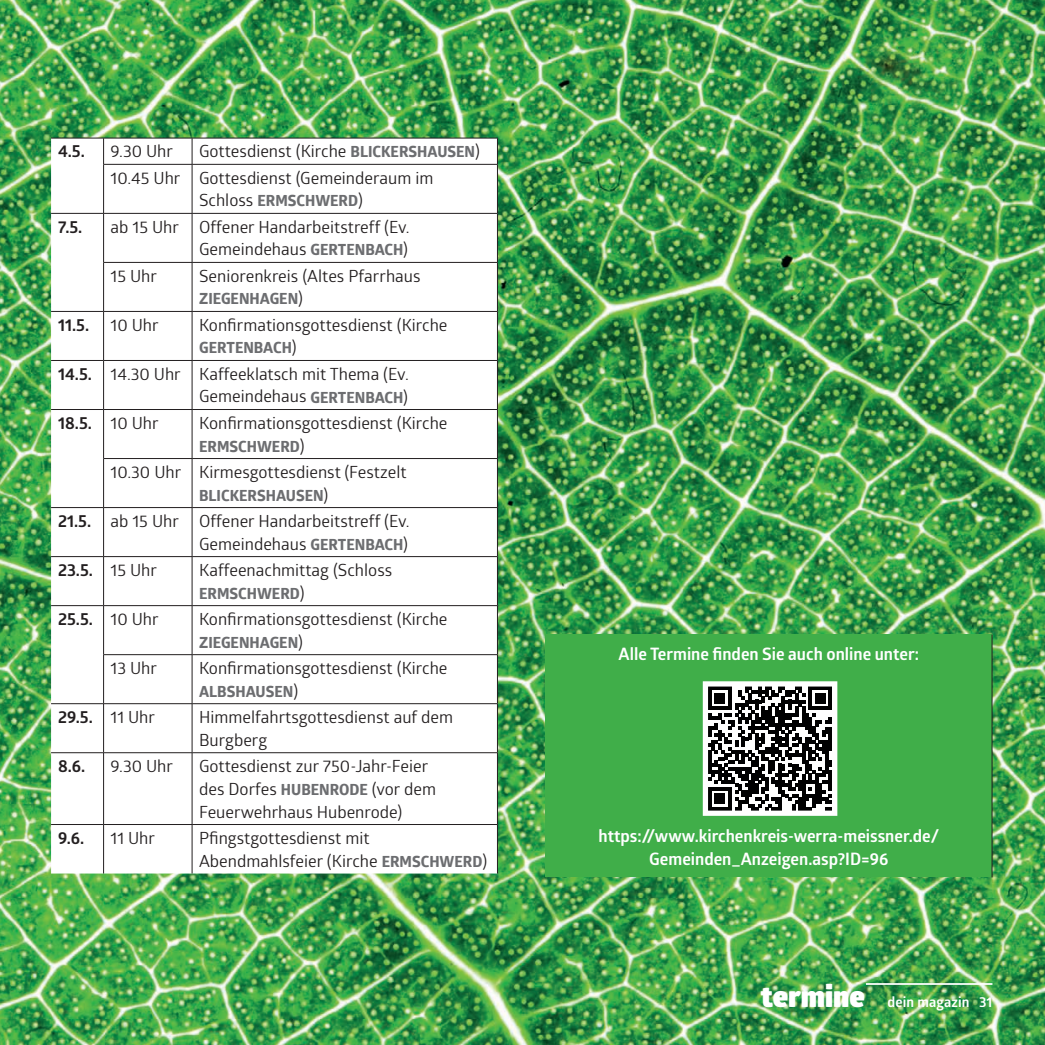
<style>
.page{position:relative;width:1045px;height:1045px;background:#fff}
.page>*{position:absolute;margin:0;border:0;box-sizing:border-box;transform-origin:0 0}
.t1{font:900 29.75px "Glober";color:#fff}
.t2{font:16.8px/22.8px "Glober";color:#231f20}
.t3{font:700 16.8px/22.8px "Glober";color:#fff;text-align:center}
.t4{font:700 16.8px "Glober";color:#231f20}
.t5{font:800 15.05px "Glober";color:#6c6d70}
.t6{font:700 14px "Glober";letter-spacing:.01em;color:#fff}
.s1{font-weight:800;font-size:15.05px;color:#6c6d70}
.s2{font-weight:400;font-size:16.8px;color:#231f20}
.s3{font-weight:700}
.s4{font-weight:400}
</style>
<div class="page">
<img style="left:0;top:0;width:1045px;height:1045px">
<svg style="left:51px;top:139px;width:446px;height:734px"></svg>
<hr style="left:51px;top:138px;width:53px;height:1px;background:#231f20">
<hr style="left:104px;top:138px;width:88px;height:1px;background:#231f20">
<svg style="left:103px;top:138px;width:1px;height:26px"></svg>
<hr style="left:192px;top:138px;width:306px;height:1px;background:#231f20">
<svg style="left:192px;top:138px;width:1px;height:26px"></svg>
<svg style="left:497px;top:138px;width:1px;height:26px"></svg>
<hr style="left:103px;top:164px;width:89px;height:1px;background:#231f20">
<hr style="left:103px;top:165px;width:1px;height:48px;background:#231f20">
<hr style="left:192px;top:164px;width:306px;height:1px;background:#231f20">
<hr style="left:192px;top:165px;width:1px;height:48px;background:#231f20">
<hr style="left:497px;top:165px;width:1px;height:48px;background:#231f20">
<hr style="left:51px;top:213px;width:53px;height:1px;background:#231f20">
<hr style="left:104px;top:213px;width:88px;height:1px;background:#231f20">
<hr style="left:103px;top:214px;width:1px;height:48px;background:#231f20">
<hr style="left:192px;top:213px;width:306px;height:1px;background:#231f20">
<hr style="left:192px;top:214px;width:1px;height:48px;background:#231f20">
<hr style="left:497px;top:214px;width:1px;height:48px;background:#231f20">
<hr style="left:103px;top:262px;width:89px;height:1px;background:#231f20">
<hr style="left:103px;top:263px;width:1px;height:48px;background:#231f20">
<hr style="left:192px;top:262px;width:306px;height:1px;background:#231f20">
<hr style="left:192px;top:263px;width:1px;height:48px;background:#231f20">
<hr style="left:497px;top:263px;width:1px;height:48px;background:#231f20">
<hr style="left:51px;top:311px;width:53px;height:1px;background:#231f20">
<hr style="left:104px;top:311px;width:88px;height:1px;background:#231f20">
<hr style="left:103px;top:312px;width:1px;height:48px;background:#231f20">
<hr style="left:192px;top:311px;width:306px;height:1px;background:#231f20">
<hr style="left:192px;top:312px;width:1px;height:48px;background:#231f20">
<hr style="left:497px;top:312px;width:1px;height:48px;background:#231f20">
<hr style="left:51px;top:360px;width:53px;height:1px;background:#231f20">
<hr style="left:104px;top:360px;width:88px;height:1px;background:#231f20">
<hr style="left:103px;top:361px;width:1px;height:48px;background:#231f20">
<hr style="left:192px;top:360px;width:306px;height:1px;background:#231f20">
<hr style="left:192px;top:361px;width:1px;height:48px;background:#231f20">
<hr style="left:497px;top:361px;width:1px;height:48px;background:#231f20">
<hr style="left:51px;top:409px;width:53px;height:1px;background:#231f20">
<hr style="left:104px;top:409px;width:88px;height:1px;background:#231f20">
<hr style="left:103px;top:410px;width:1px;height:48px;background:#231f20">
<hr style="left:192px;top:409px;width:306px;height:1px;background:#231f20">
<hr style="left:192px;top:410px;width:1px;height:48px;background:#231f20">
<hr style="left:497px;top:410px;width:1px;height:48px;background:#231f20">
<hr style="left:103px;top:458px;width:89px;height:1px;background:#231f20">
<hr style="left:103px;top:459px;width:1px;height:48px;background:#231f20">
<hr style="left:192px;top:458px;width:306px;height:1px;background:#231f20">
<hr style="left:192px;top:459px;width:1px;height:48px;background:#231f20">
<hr style="left:497px;top:459px;width:1px;height:48px;background:#231f20">
<hr style="left:51px;top:507px;width:53px;height:1px;background:#231f20">
<hr style="left:104px;top:507px;width:88px;height:1px;background:#231f20">
<hr style="left:103px;top:508px;width:1px;height:48px;background:#231f20">
<hr style="left:192px;top:507px;width:306px;height:1px;background:#231f20">
<hr style="left:192px;top:508px;width:1px;height:48px;background:#231f20">
<hr style="left:497px;top:508px;width:1px;height:48px;background:#231f20">
<hr style="left:51px;top:556px;width:53px;height:1px;background:#231f20">
<hr style="left:104px;top:556px;width:88px;height:1px;background:#231f20">
<hr style="left:103px;top:557px;width:1px;height:48px;background:#231f20">
<hr style="left:192px;top:556px;width:306px;height:1px;background:#231f20">
<hr style="left:192px;top:557px;width:1px;height:48px;background:#231f20">
<hr style="left:497px;top:557px;width:1px;height:48px;background:#231f20">
<hr style="left:51px;top:605px;width:53px;height:1px;background:#231f20">
<hr style="left:104px;top:605px;width:88px;height:1px;background:#231f20">
<hr style="left:103px;top:606px;width:1px;height:48px;background:#231f20">
<hr style="left:192px;top:605px;width:306px;height:1px;background:#231f20">
<hr style="left:192px;top:606px;width:1px;height:48px;background:#231f20">
<hr style="left:497px;top:606px;width:1px;height:48px;background:#231f20">
<hr style="left:103px;top:654px;width:89px;height:1px;background:#231f20">
<hr style="left:103px;top:655px;width:1px;height:48px;background:#231f20">
<hr style="left:192px;top:654px;width:306px;height:1px;background:#231f20">
<hr style="left:192px;top:655px;width:1px;height:48px;background:#231f20">
<hr style="left:497px;top:655px;width:1px;height:48px;background:#231f20">
<hr style="left:51px;top:703px;width:53px;height:1px;background:#231f20">
<hr style="left:104px;top:703px;width:88px;height:1px;background:#231f20">
<hr style="left:103px;top:704px;width:1px;height:48px;background:#231f20">
<hr style="left:192px;top:703px;width:306px;height:1px;background:#231f20">
<hr style="left:192px;top:704px;width:1px;height:48px;background:#231f20">
<hr style="left:497px;top:704px;width:1px;height:48px;background:#231f20">
<hr style="left:51px;top:752px;width:53px;height:1px;background:#231f20">
<hr style="left:104px;top:752px;width:88px;height:1px;background:#231f20">
<hr style="left:103px;top:753px;width:1px;height:71px;background:#231f20">
<hr style="left:192px;top:752px;width:306px;height:1px;background:#231f20">
<hr style="left:192px;top:753px;width:1px;height:71px;background:#231f20">
<hr style="left:497px;top:753px;width:1px;height:71px;background:#231f20">
<hr style="left:51px;top:824px;width:53px;height:1px;background:#231f20">
<hr style="left:104px;top:824px;width:88px;height:1px;background:#231f20">
<hr style="left:103px;top:824px;width:1px;height:49px;background:#231f20">
<hr style="left:192px;top:824px;width:306px;height:1px;background:#231f20">
<hr style="left:192px;top:824px;width:1px;height:49px;background:#231f20">
<hr style="left:497px;top:824px;width:1px;height:49px;background:#231f20">
<div style="left:545px;top:634px;width:447px;height:243px;background:#40ae49"></div>
<hr style="left:991px;top:634px;width:1px;height:243px;background:#231f20">
<svg style="left:702px;top:681px;width:136px;height:135px;background:#797c7a"></svg>
<hr style="left:866px;top:983px;width:126px;height:2px;background:#fff">
<p class="t2" style="left:111px;top:137px;width:371px;line-height:26.2px;text-indent:88px">Gottesdienst (Kirche <span class="s1">BLICKERSHAUSEN</span>)<br>10.45 Uhr Gottesdienst (Gemeinderaum im</p>
<p class="t5" style="left:199px;top:190px;width:165px"><span class="s2">Schloss</span> ERMSCHWERD<span class="s2">)</span></p>
<p class="t4" style="left:58px;top:139px;width:28px">4.5.</p>
<p class="t2" style="left:111px;top:139px;width:64px">9.30 Uhr</p>
<p class="t4" style="left:58px;top:215px;width:26px">7.5.</p>
<p class="t2" style="left:111px;top:214px;width:301px;text-align:right">ab 15 Uhr Offener Handarbeitstreff (Ev.<br>Gemeindehaus <span class="s1">GERTENBACH</span>)</p>
<p class="t2" style="left:111px;top:263px;width:48px">15 Uhr</p>
<p class="t2" style="left:199px;top:263px;width:223px">Seniorenkreis (Altes Pfarrhaus</p>
<p class="t5" style="left:199px;top:288px;width:105px">ZIEGENHAGEN<span class="s2">)</span></p>
<p class="t4" style="left:58px;top:313px;width:33px">11.5.</p>
<p class="t2" style="left:111px;top:312px;width:50px">10 Uhr</p>
<p class="t2" style="left:199px;top:312px;width:250px">Konfirmationsgottesdienst (Kirche</p>
<p class="t5" style="left:199px;top:337px;width:99px">GERTENBACH<span class="s2">)</span></p>
<p class="t2" style="left:58px;top:362px;width:352px;text-align:right"><span class="s3">14.5.</span> 14.30 Uhr Kaffeeklatsch mit Thema (Ev.<br>Gemeindehaus <span class="s1">GERTENBACH</span>)</p>
<p class="t4" style="left:58px;top:411px;width:102px">18.5. <span class="s4">10 Uhr</span></p>
<p class="t2" style="left:199px;top:411px;width:250px">Konfirmationsgottesdienst (Kirche</p>
<p class="t5" style="left:199px;top:435px;width:107px">ERMSCHWERD<span class="s2">)</span></p>
<p class="t2" style="left:111px;top:460px;width:297px">10.30 Uhr Kirmesgottesdienst (Festzelt</p>
<p class="t5" style="left:199px;top:484px;width:131px">BLICKERSHAUSEN<span class="s2">)</span></p>
<p class="t2" style="left:58px;top:509px;width:353px;text-align:right"><span class="s3">21.5.</span> ab 15 Uhr Offener Handarbeitstreff (Ev.<br>Gemeindehaus <span class="s1">GERTENBACH</span>)</p>
<p class="t4" style="left:58px;top:558px;width:100px">23.5. <span class="s4">15 Uhr</span></p>
<p class="t2" style="left:199px;top:558px;width:195px">Kaffeenachmittag (Schloss</p>
<p class="t5" style="left:199px;top:582px;width:107px">ERMSCHWERD<span class="s2">)</span></p>
<p class="t4" style="left:58px;top:607px;width:102px">25.5. <span class="s4">10 Uhr</span></p>
<p class="t2" style="left:199px;top:607px;width:250px">Konfirmationsgottesdienst (Kirche</p>
<p class="t5" style="left:199px;top:631px;width:105px">ZIEGENHAGEN<span class="s2">)</span></p>
<p class="t2" style="left:111px;top:656px;width:48px">13 Uhr</p>
<p class="t2" style="left:199px;top:656px;width:250px">Konfirmationsgottesdienst (Kirche</p>
<p class="t5" style="left:199px;top:680px;width:101px">ALBSHAUSEN<span class="s2">)</span></p>
<p class="t4" style="left:58px;top:705px;width:98px">29.5. <span class="s4">11 Uhr</span></p>
<p class="t2" style="left:199px;top:705px;width:255px">Himmelfahrtsgottesdienst auf dem<br>Burgberg</p>
<p class="t4" style="left:58px;top:754px;width:29px">8.6.</p>
<p class="t2" style="left:111px;top:754px;width:64px">9.30 Uhr</p>
<p class="t2" style="left:199px;top:754px;width:238px">Gottesdienst zur 750-Jahr-Feier des Dorfes <span class="s1">HUBENRODE</span> (vor dem<br>Feuerwehrhaus Hubenrode)</p>
<p class="t4" style="left:58px;top:825px;width:28px">9.6.</p>
<p class="t2" style="left:111px;top:825px;width:46px">11 Uhr</p>
<p class="t2" style="left:199px;top:825px;width:290px">Pfingstgottesdienst mit<br>Abendmahlsfeier (Kirche <span class="s1">ERMSCHWERD</span>)</p>
<p class="t3" style="left:618px;top:642px;width:302px">Alle Termine finden Sie auch online unter:</p>
<p class="t3" style="left:598px;top:824px;width:342px">https://www.kirchenkreis-werra-meissner.de/<br>Gemeinden_Anzeigen.asp?ID=96</p>
<h1 class="t1" style="left:761px;top:973px;width:105px">termine</h1>
<p class="t6" style="left:887px;top:992px;width:106px">dein magazin 31</p>
</div>
